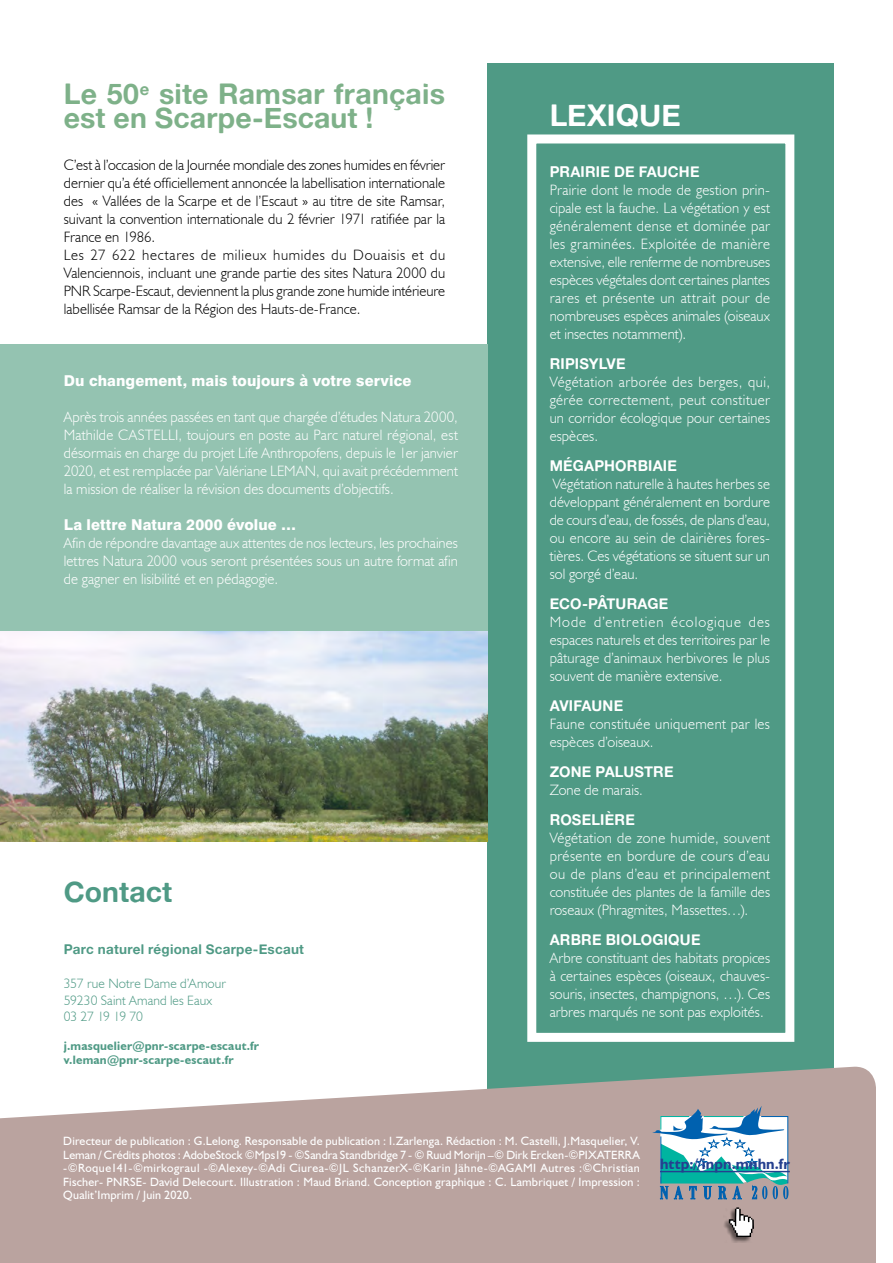
<style>
.page{position:relative;width:893px;height:1263px;background:#fff}
.page>*{position:absolute;margin:0;border:0;box-sizing:border-box;transform-origin:0 0}
.Txt_standard{font:30px "Alte Haas Grotesk Bold";color:#fff}
.Txt_standard-2{font:28.5px/24px "Alte Haas Grotesk Bold";letter-spacing:.005em;color:#7eb189}
.Txt_standard-3{font:28.5px "Alte Haas Grotesk Bold";color:#4f9a85}
.Txt_standard-4{font:300 15px/18px "Humanist 521 BT";letter-spacing:.005em;color:#fff;text-align:justify}
.Txt_standard-5{font:300 15px/18px "Humanist 521 BT";letter-spacing:.005em;color:#000;text-align:justify}
.Txt_standard-6{font:15px "Alte Haas Grotesk Bold";letter-spacing:.01em;color:#fff}
.Txt_standard-7{font:800 15px "Swiss 721 BT";letter-spacing:.005em;color:#fff}
.Encart{font:700 15px "Humanist 521 BT";letter-spacing:.005em;color:#25408f}
.Txt_standard-8{font:300 13.5px "Humanist 521 BT";letter-spacing:.01em;color:#4f9a85}
.Txt_standard-9{font:13.5px "Alte Haas Grotesk Bold";letter-spacing:.02em;color:#4f9a85}
.Encart-2{font:700 12.15px "Humanist 521 BT";letter-spacing:.015em;color:#4f9a85}
.Txt_standard-10{font:12px/13.5px "Humanist 521 BT";letter-spacing:.015em;color:#fff;text-align:justify}
</style>
<div class="page">
<div style="left:488px;top:64px;width:346px;height:1063px;background:#4f9a85"></div>
<svg style="left:0;top:1067px;width:876px;height:196px;background:#bfada9"></svg>
<svg style="left:652px;top:1106px;width:137px;height:93px"></svg>
<hr style="left:660px;top:1171px;width:130px;height:1px;background:#25408f">
<div style="left:723px;top:1208px;width:30px;height:34px;background:#000;opacity:.5"></div>
<svg style="left:729px;top:1207px;width:25px;height:30px"></svg>
<div style="left:527px;top:134px;width:267px;height:908px;border:9px solid #fff"></div>
<div style="left:0;top:344px;width:488px;height:287px;background:#94c3b1"></div>
<img style="left:0;top:631px;width:488px;height:211px">
<p class="Txt_standard-2" style="left:64px;top:82px;width:383px">Le 50<sup>e</sup> site Ramsar français est en Scarpe-Escaut !</p>
<p class="Txt_standard-5" style="left:64px;top:156px;width:383px">C’est à l’occasion de la Journée mondiale des zones humides en février dernier qu’a été officiellement annoncée la labellisation internationale des « Vallées de la Scarpe et de l’Escaut » au titre de site Ramsar, suivant la convention internationale du 2 février 1971 ratifiée par la France en 1986.</p>
<p class="Txt_standard-5" style="left:64px;top:246px;width:383px">Les 27 622 hectares de milieux humides du Douaisis et du Valenciennois, incluant une grande partie des sites Natura 2000 du PNR Scarpe-Escaut, deviennent la plus grande zone humide intérieure labellisée Ramsar de la Région des Hauts-de-France.</p>
<p class="Txt_standard-7" style="left:64px;top:371px;width:349px">Du changement, mais toujours à votre service</p>
<p class="Txt_standard-4" style="left:64px;top:407px;width:396px">Après trois années passées en tant que chargée d’études Natura 2000, Mathilde CASTELLI, toujours en poste au Parc naturel régional, est désormais en charge du projet Life Anthropofens, depuis le 1er janvier 2020, et est remplacée par Valériane LEMAN, qui avait précédemment la mission de réaliser la révision des documents d’objectifs.</p>
<p class="Txt_standard-7" style="left:64px;top:515px;width:234px">La lettre Natura 2000 évolue …</p>
<p class="Txt_standard-4" style="left:64px;top:533px;width:396px">Afin de répondre davantage aux attentes de nos lecteurs, les prochaines lettres Natura 2000 vous seront présentées sous un autre format afin de gagner en lisibilité et en pédagogie.</p>
<p class="Txt_standard-3" style="left:64px;top:874px;width:110px">Contact</p>
<p class="Txt_standard-9" style="left:64px;top:941px;width:242px">Parc naturel régional Scarpe-Escaut</p>
<p class="Txt_standard-8" style="left:64px;top:975px;width:164px">357 rue Notre Dame d’Amour</p>
<p class="Txt_standard-8" style="left:64px;top:992px;width:150px">59230 Saint Amand les Eaux</p>
<p class="Txt_standard-8" style="left:64px;top:1008px;width:81px">03 27 19 19 70</p>
<p class="Encart-2" style="left:64px;top:1039px;width:197px">j.masquelier@pnr-scarpe-escaut.fr</p>
<p class="Encart-2" style="left:64px;top:1052px;width:171px">v.leman@pnr-scarpe-escaut.fr</p>
<p class="Txt_standard" style="left:550px;top:97px;width:133px">LEXIQUE</p>
<p class="Txt_standard-6" style="left:550px;top:162px;width:151px">PRAIRIE DE FAUCHE</p>
<p class="Txt_standard-4" style="left:550px;top:180px;width:222px">Prairie dont le mode de gestion prin&shy;cipale est la fauche. La végétation y est généralement dense et dominée par les graminées. Exploitée de manière extensive, elle renferme de nombreuses espèces végétales dont certaines plantes rares et présente un attrait pour de nombreuses espèces animales (oiseaux et insectes notamment).</p>
<p class="Txt_standard-6" style="left:550px;top:354px;width:77px">RIPISYLVE</p>
<p class="Txt_standard-4" style="left:550px;top:372px;width:222px">Végétation arborée des berges, qui, gérée correctement, peut constituer un corridor écologique pour certaines espèces.</p>
<p class="Txt_standard-6" style="left:550px;top:456px;width:129px">MÉGAPHORBIAIE</p>
<p class="Txt_standard-4" style="left:550px;top:474px;width:222px">Végétation naturelle à hautes herbes se développant généralement en bordure de cours d’eau, de fossés, de plans d’eau, ou encore au sein de clairières fores&shy;tières. Ces végétations se situent sur un sol gorgé d’eau.</p>
<p class="Txt_standard-6" style="left:550px;top:594px;width:120px">ECO-PÂTURAGE</p>
<p class="Txt_standard-4" style="left:550px;top:612px;width:222px">Mode d’entretien écologique des espaces naturels et des territoires par le pâturage d’animaux herbivores le plus souvent de manière extensive.</p>
<p class="Txt_standard-6" style="left:550px;top:696px;width:75px">AVIFAUNE</p>
<p class="Txt_standard-4" style="left:550px;top:714px;width:222px">Faune constituée uniquement par les espèces d’oiseaux.</p>
<p class="Txt_standard-6" style="left:550px;top:762px;width:125px">ZONE PALUSTRE</p>
<p class="Txt_standard-4" style="left:550px;top:780px;width:95px">Zone de marais.</p>
<p class="Txt_standard-6" style="left:550px;top:810px;width:87px">ROSELIÈRE</p>
<p class="Txt_standard-4" style="left:550px;top:828px;width:222px">Végétation de zone humide, souvent présente en bordure de cours d’eau ou de plans d’eau et principalement constituée des plantes de la famille des roseaux (Phragmites, Massettes…).</p>
<p class="Txt_standard-6" style="left:550px;top:930px;width:152px">ARBRE BIOLOGIQUE</p>
<p class="Txt_standard-4" style="left:550px;top:948px;width:222px">Arbre constituant des habitats propices à certaines espèces (oiseaux, chauves&shy;souris, insectes, champignons, …). Ces arbres marqués ne sont pas exploités.</p>
<p class="Txt_standard-10" style="left:63px;top:1134px;width:578px">Directeur de publication : G.Lelong. Responsable de publication : I.Zarlenga. Rédaction : M. Castelli, J.Masquelier, V.<br>Leman / Crédits photos : AdobeStock ©Mps19 - ©Sandra Standbridge 7 - © Ruud Morijn –© Dirk Ercken-©PIXATERRA -©Roque141-©mirkograul -©Alexey-©Adi Ciurea-©JL SchanzerX-©Karin Jähne-©AGAMI Autres :©Christian Fischer- PNRSE- David Delecourt. Illustration : Maud Briand. Conception graphique : C. Lambriquet / Impression :<br>Qualit’Imprim / Juin 2020.</p>
<p class="Encart" style="left:660px;top:1154px;width:131px">http://inpn.mnhn.fr</p>
</div>
